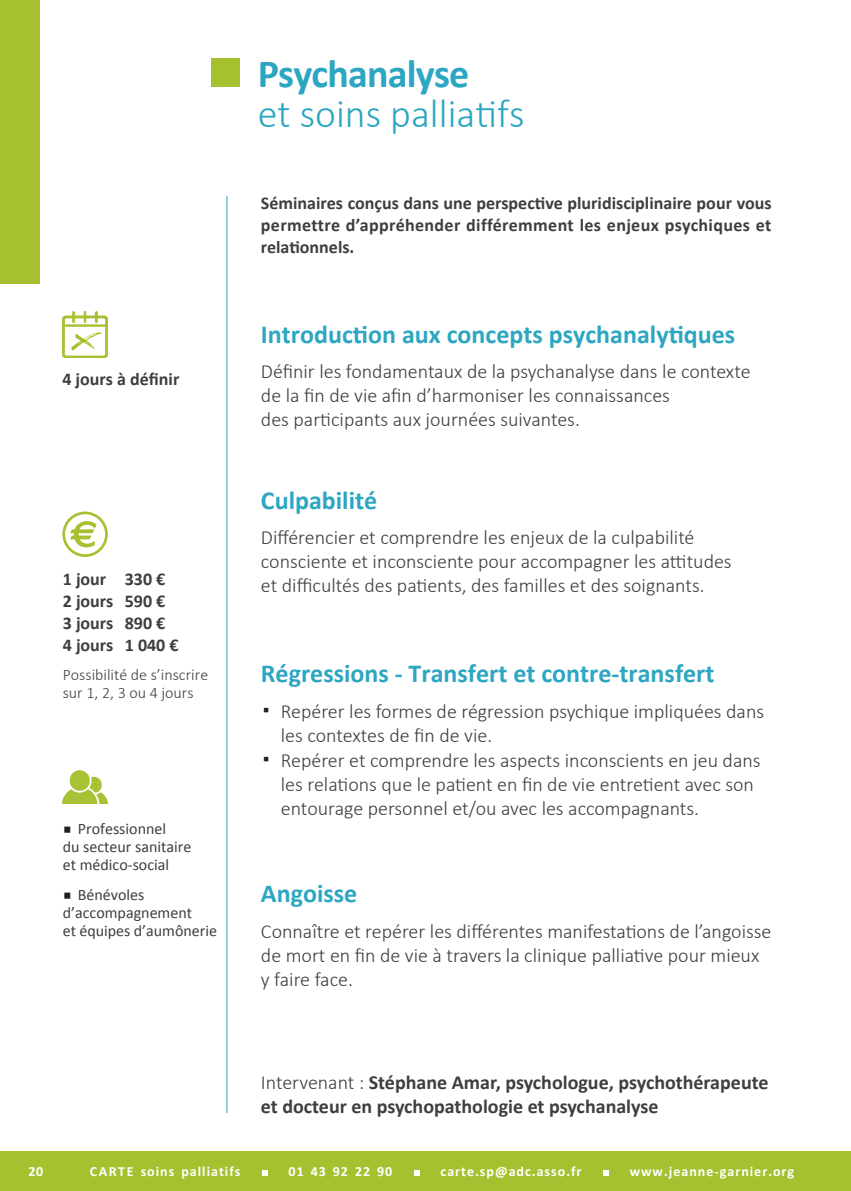
<style>
.page{position:relative;width:851px;height:1191px;background:#fff}
.page>*{position:absolute;margin:0;border:0;box-sizing:border-box;transform-origin:0 0}
.t1{font:300 40px "Calibri";color:#2ca6c1}
.t2{font:700 40px "Calibri";letter-spacing:-.02em;color:#2ca6c1}
.t3{font:700 26px "Calibri";color:#2ca6c1}
.t4{font:300 20px/24px "Calibri";color:#3e3e3f}
.t5{font:700 20px/24px "Calibri";color:#3e3e3f}
.t6{font:700 18px/22px "Calibri";color:#3e3e3f;text-align:justify}
.t7{font:16px/18px "Calibri";color:#3e3e3f}
.t8{font:300 16px/18px "Calibri";color:#3e3e3f}
.t9{font:700 14px "Calibri";letter-spacing:.07em;color:#fff}
.s1{font-size:26px;color:#231f20}
.s2{font-weight:300}
</style>
<div class="page">
<div style="left:0;top:0;width:40px;height:283px;background:#a5c130"></div>
<div style="left:0;top:1151px;width:850px;height:40px;background:#a5c130"></div>
<svg style="left:262px;top:1170px;width:5px;height:5px"></svg>
<svg style="left:414px;top:1170px;width:5px;height:5px"></svg>
<svg style="left:603px;top:1170px;width:5px;height:5px"></svg>
<hr style="left:850px;top:1151px;width:1px;height:40px;background:#a5c130">
<div style="left:211px;top:58px;width:29px;height:29px;background:#a5c130"></div>
<svg style="left:70px;top:521px;width:27px;height:26px"></svg>
<div style="left:62px;top:511px;width:46px;height:46px;border:3px solid #a5c130;border-radius:50%"></div>
<img style="left:62px;top:312px;width:46px;height:45px">
<svg style="left:71px;top:332px;width:30px;height:18px"></svg>
<hr style="left:226px;top:196px;width:1px;height:917px;background:#2ca6c1">
<img style="left:62px;top:770px;width:46px;height:33px">
<h1 class="t2" style="left:258px;top:49px;width:213px">Psychanalyse</h1>
<h1 class="t1" style="left:258px;top:89px;width:268px">et soins palliatifs</h1>
<p class="t6" style="left:62px;top:367px;width:118px">4 jours à définir</p>
<p class="t6" style="left:63px;top:567px;width:117px;text-align:left">1 jour 330 €<br>2 jours 590 €<br>3 jours 890 €<br>4 jours 1 040 €</p>
<p class="t8" style="left:63px;top:665px;width:147px">Possibilité de s’inscrire sur 1, 2, 3 ou 4 jours</p>
<p class="t7" style="left:63px;top:819px;width:130px"><span class="s1">▪</span> Professionnel<br>du secteur sanitaire et médico-social</p>
<p class="t7" style="left:63px;top:885px;width:156px"><span class="s1">▪</span> Bénévoles d’accompagnement<br>et équipes d’aumônerie</p>
<p class="t6" style="left:261px;top:191px;width:512px">Séminaires conçus dans une perspective pluridisciplinaire pour vous permettre d’appréhender différemment les enjeux psychiques et relationnels.</p>
<h2 class="t3" style="left:261px;top:318px;width:476px">Introduction aux concepts psychanalytiques</h2>
<p class="t4" style="left:261px;top:359px;width:491px">Définir les fondamentaux de la psychanalyse dans le contexte de la fin de vie afin d’harmoniser les connaissances<br>des participants aux journées suivantes.</p>
<h2 class="t3" style="left:261px;top:484px;width:118px">Culpabilité</h2>
<p class="t4" style="left:261px;top:525px;width:472px">Différencier et comprendre les enjeux de la culpabilité consciente et inconsciente pour accompagner les attitudes et difficultés des patients, des familles et des soignants.</p>
<h2 class="t3" style="left:261px;top:657px;width:455px">Régressions - Transfert et contre-transfert</h2>
<p class="t4" style="left:281px;top:699px;width:484px;text-indent:-20px"><span class="s1">▪</span> Repérer les formes de régression psychique impliquées dans les contextes de fin de vie.</p>
<p class="t4" style="left:281px;top:748px;width:481px;text-indent:-20px"><span class="s1">▪</span> Repérer et comprendre les aspects inconscients en jeu dans les relations que le patient en fin de vie entretient avec son entourage personnel et/ou avec les accompagnants.</p>
<h2 class="t3" style="left:261px;top:877px;width:98px">Angoisse</h2>
<p class="t4" style="left:261px;top:918px;width:512px">Connaître et repérer les différentes manifestations de l’angoisse de mort en fin de vie à travers la clinique palliative pour mieux y faire face.</p>
<p class="t5" style="left:261px;top:1069px;width:509px"><span class="s2">Intervenant :</span> Stéphane Amar, psychologue, psychothérapeute et docteur en psychopathologie et psychanalyse</p>
<p class="t9" style="left:28px;top:1163px;width:16px">20</p>
<p class="t9" style="left:90px;top:1163px;width:152px">CARTE soins palliatifs</p>
<p class="t9" style="left:288px;top:1163px;width:105px">01 43 92 22 90</p>
<p class="t9" style="left:440px;top:1163px;width:142px">carte.sp@adc.asso.fr</p>
<p class="t9" style="left:629px;top:1163px;width:166px">www.jeanne-garnier.org</p>
</div>
